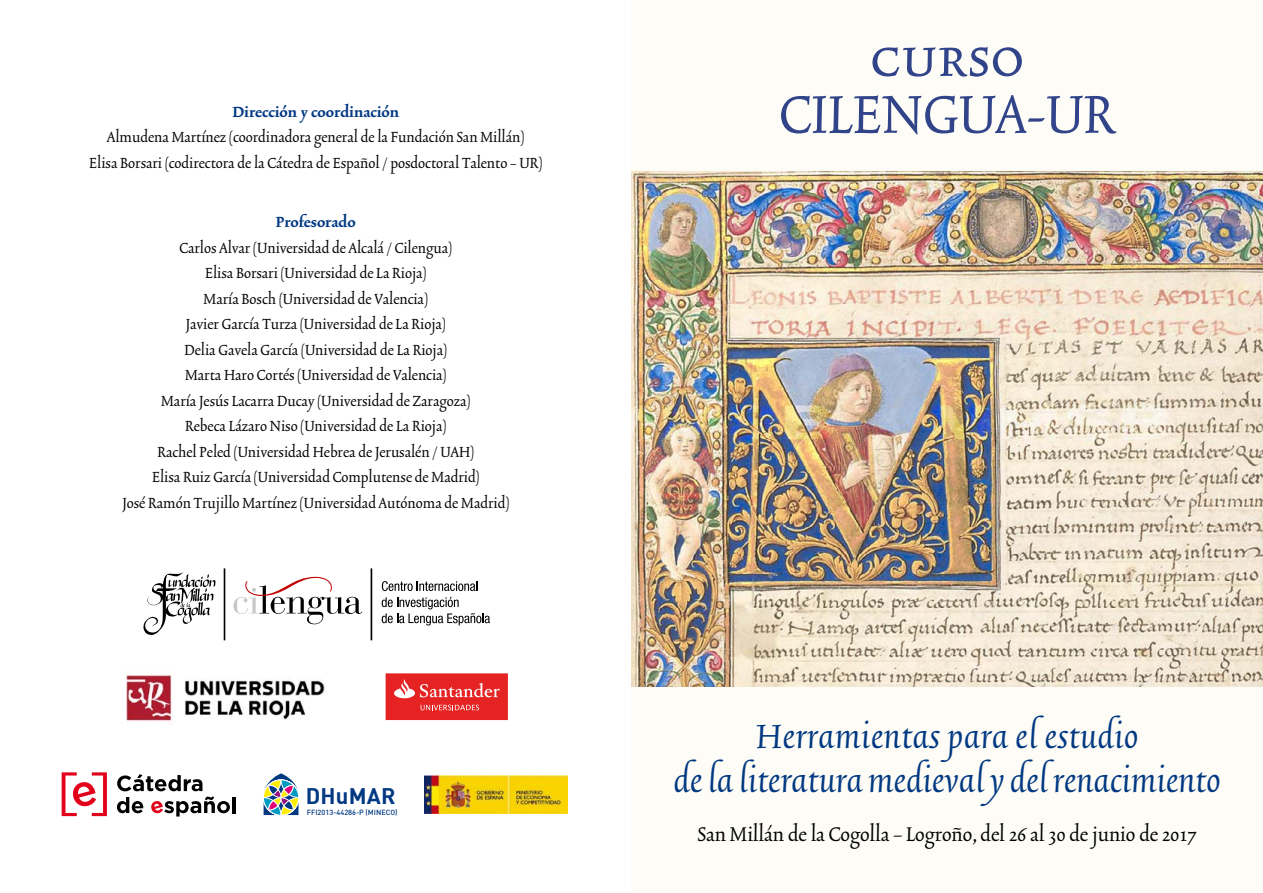
<style>
.page{position:relative;width:1263px;height:893px;background:#fff}
.page>*{position:absolute;margin:0;border:0;box-sizing:border-box;transform-origin:0 0}
.t1{font:63px/57px "Trinite No 1 Roman Condensed Exp";letter-spacing:.005em;color:#31448a;text-align:center}
.t2{font:italic 42px/43.8px "Trinite No 4";color:#003882;text-align:center}
.t3{font:condensed 23.4px "Trinite No 3";color:#000}
.t4{font:22.05px "DIN Bold";letter-spacing:.01em;color:#003882}
.t5{font:condensed 17.25px/25.5px "Trinite No 3";color:#000;text-align:center}
.t6{font:700 17.25px "Trinite No 3";color:#003882}
.t7{font:7.35px "DIN Medium";color:#003882}
</style>
<div class="page">
<div style="left:631px;top:0;width:632px;height:893px;background:#fdfcf6"></div>
<img style="left:631px;top:171px;width:632px;height:516px">
<div style="left:371px;top:569px;width:1px;height:71px;border:1px solid #000"></div>
<div style="left:224px;top:569px;width:1px;height:71px;border:1px solid #000"></div>
<svg style="left:143px;top:572px;width:73px;height:63px"></svg>
<svg style="left:382px;top:597px;width:108px;height:28px"></svg>
<svg style="left:382px;top:581px;width:95px;height:10px"></svg>
<svg style="left:233px;top:577px;width:129px;height:47px"></svg>
<div style="left:386px;top:673px;width:122px;height:47px;background:#e42322"></div>
<svg style="left:421px;top:705px;width:58px;height:5px"></svg>
<svg style="left:394px;top:679px;width:106px;height:19px"></svg>
<img style="left:127px;top:671px;width:198px;height:54px">
<svg style="left:117px;top:774px;width:113px;height:42px"></svg>
<hr style="left:232px;top:797px;width:4px;height:16px;background:#000">
<svg style="left:62px;top:772px;width:45px;height:44px"></svg>
<img style="left:425px;top:775px;width:143px;height:38px">
<svg style="left:263px;top:773px;width:36px;height:43px"></svg>
<p class="t6" style="left:232px;top:103px;width:168px">Dirección y coordinación</p>
<p class="t5" style="left:89px;top:126px;width:454px">Almudena Martínez (coordinadora general de la Fundación San Millán)<br>Elisa Borsari (codirectora de la Cátedra de Español / posdoctoral Talento – UR)</p>
<p class="t6" style="left:276px;top:214px;width:81px">Profesorado</p>
<p class="t5" style="left:122px;top:236px;width:388px">Carlos Alvar (Universidad de Alcalá / Cilengua)<br>Elisa Borsari (Universidad de La Rioja)<br>María Bosch (Universidad de Valencia)<br>Javier García Turza (Universidad de La Rioja)<br>Delia Gavela García (Universidad de La Rioja)<br>Marta Haro Cortés (Universidad de Valencia)<br>María Jesús Lacarra Ducay (Universidad de Zaragoza)<br>Rebeca Lázaro Niso (Universidad de La Rioja)<br>Rachel Peled (Universidad Hebrea de Jerusalén / UAH)<br>Elisa Ruiz García (Universidad Complutense de Madrid)<br>José Ramón Trujillo Martínez (Universidad Autónoma de Madrid)</p>
<p class="t4" style="left:306px;top:781px;width:91px">DHuMAR</p>
<p class="t7" style="left:307px;top:807px;width:92px">FFI2013-44286-P (MINECO)</p>
<h1 class="t1" style="left:779px;top:33px;width:337px">curso<br>CILENGUA-UR</h1>
<h2 class="t2" style="left:674px;top:717px;width:549px">Herramientas para el estudio<br>de la literatura medieval y del renacimiento</h2>
<h3 class="t3" style="left:698px;top:823px;width:500px">San Millán de la Cogolla – Logroño, del 26 al 30 de junio de 2017</h3>
</div>
